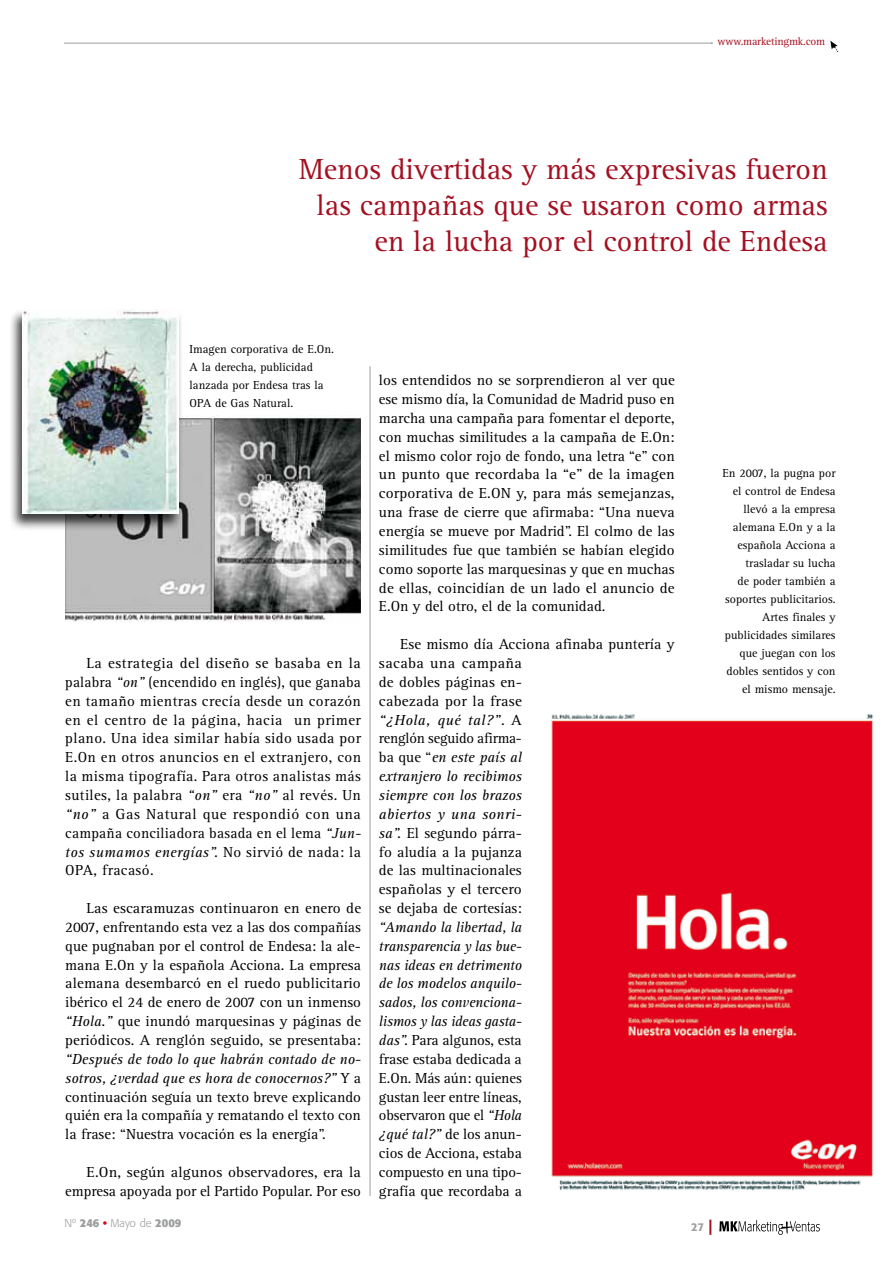
<style>
.page{position:relative;width:893px;height:1263px;background:#fff}
.page>*{position:absolute;margin:0;border:0;box-sizing:border-box;transform-origin:0 0}
.t1{font:30px/36px "Rotis Serif";color:#a41021;text-align:right}
.t2{font:15px/18.9px "Rotis Serif";letter-spacing:.005em;color:#000;text-align:justify}
.t3{font:12px/18px "Rotis Serif";color:#000;text-align:right}
.t4{font:11.25px "Rotis Serif";letter-spacing:-.015em;color:#a41021}
.t5{font:300 11.25px "Formata";color:#9c9e9f}
.t6{font:500 11.25px "Formata";color:#9c9e9f}
.s1{font-style:italic}
.s2{font-weight:700}
.s3{font-weight:700;color:#d3091c}
.s4{font-weight:700;font-size:15.15px;color:#a41021}
</style>
<div class="page">
<svg style="left:719px;top:1220px;width:101px;height:15px"></svg>
<hr style="left:64px;top:43px;width:648px;height:1px;background:#9c9e9f">
<svg style="left:829px;top:40px;width:10px;height:13px"></svg>
<hr style="left:370px;top:366px;width:1px;height:830px;background:#9c9e9f">
<img style="left:551px;top:714px;width:322px;height:477px">
<img style="left:65px;top:415px;width:296px;height:207px">
<div style="left:9px;top:308px;width:174px;height:223px;background:#000;opacity:.75"></div>
<img style="left:22px;top:309px;width:157px;height:204px">
<p class="t4" style="left:717px;top:35px;width:109px">www.marketingmk.com</p>
<h1 class="t1" style="left:299px;top:152px;width:530px">Menos divertidas y más expresivas fueron las campañas que se usaron como armas en la lucha por el control de Endesa</h1>
<p class="t3" style="left:190px;top:340px;width:146px;text-align:left">Imagen corporativa de E.On.<br>A la derecha, publicidad lanzada por Endesa tras la<br>OPA de Gas Natural.</p>
<p class="t2" style="left:65px;top:654px;width:297px;text-indent:21px">La estrategia del diseño se basaba en la palabra <span class="s1">“on”</span> (encendido en inglés), que ganaba en tamaño mientras crecía desde un corazón en el centro de la página, hacia un primer plano. Una idea similar había sido usada por E.On en otros anuncios en el extranjero, con la misma tipografía. Para otros analistas más sutiles, la palabra <span class="s1">“on”</span> era <span class="s1">“no”</span> al revés. Un <span class="s1">“no”</span> a Gas Natural que respondió con una campaña conciliadora basada en el lema <span class="s1">“Jun&shy;tos sumamos energías”.</span> No sirvió de nada: la OPA, fracasó.</p>
<p class="t2" style="left:65px;top:899px;width:297px;text-indent:21px">Las escaramuzas continuaron en enero de 2007, enfrentando esta vez a las dos compañías que pugnaban por el control de Endesa: la ale&shy;mana E.On y la española Acciona. La empresa alemana desembarcó en el ruedo publicitario ibérico el 24 de enero de 2007 con un inmenso <span class="s1">“Hola.”</span> que inundó marquesinas y páginas de periódicos. A renglón seguido, se presentaba:</p>
<p class="t2" style="left:65px;top:1050px;width:297px"><span class="s1">“Después de todo lo que habrán contado de no&shy;sotros, ¿verdad que es hora de conocernos?”</span> Y a continuación seguía un texto breve explicando quién era la compañía y rematando el texto con la frase: “Nuestra vocación es la energía”.</p>
<p class="t2" style="left:65px;top:1163px;width:297px;text-align:right">E.On, según algunos observadores, era la empresa apoyada por el Partido Popular. Por eso</p>
<p class="t5" style="left:65px;top:1216px;width:118px">Nº <span class="s2">246</span> <span class="s3">•</span> Mayo de <span class="s2">2009</span></p>
<p class="t2" style="left:379px;top:371px;width:297px">los entendidos no se sorprendieron al ver que ese mismo día, la Comunidad de Madrid puso en marcha una campaña para fomentar el deporte, con muchas similitudes a la campaña de E.On: el mismo color rojo de fondo, una letra “e” con un punto que recordaba la “e” de la imagen corporativa de E.ON y, para más semejanzas, una frase de cierre que afirmaba: “Una nueva energía se mueve por Madrid”. El colmo de las similitudes fue que también se habían elegido como soporte las marquesinas y que en muchas de ellas, coincidían de un lado el anuncio de E.On y del otro, el de la comunidad.</p>
<p class="t2" style="left:379px;top:635px;width:297px;text-align:left;text-indent:21px">Ese mismo día Acciona afinaba puntería y sacaba una campaña<br>de dobles páginas en-<br>cabezada por la frase<br><span class="s1">“¿Hola, qué tal?”</span>. A<br>renglón seguido afirma-<br>ba que “<span class="s1">en este país al<br>extranjero lo recibimos<br>siempre con los brazos<br>abiertos y una sonri-<br>sa”.</span> El segundo párra-<br>fo aludía a la pujanza<br>de las multinacionales<br>españolas y el tercero<br>se dejaba de cortesías:</p>
<p class="t2" style="left:379px;top:918px;width:145px"><span class="s1">“Amando la libertad, la transparencia y las bue&shy;nas ideas en detrimento de los modelos anquilo&shy;sados, los convenciona&shy;lismos y las ideas gasta&shy;das”.</span> Para algunos, esta frase estaba dedicada a E.On. Más aún: quienes gustan leer entre líneas, observaron que el <span class="s1">“Hola ¿qué tal?”</span> de los anun&shy;cios de Acciona, estaba compuesto en una tipo&shy;grafía que recordaba a</p>
<p class="t3" style="left:722px;top:464px;width:115px">En 2007, la pugna por el control de Endesa llevó a la empresa alemana E.On y a la española Acciona a trasladar su lucha<br>de poder también a soportes publicitarios.<br>Artes finales y publicidades similares que juegan con los dobles sentidos y con el mismo mensaje.</p>
<p class="t6" style="left:691px;top:1220px;width:22px">27 <span class="s4">|</span></p>
</div>
